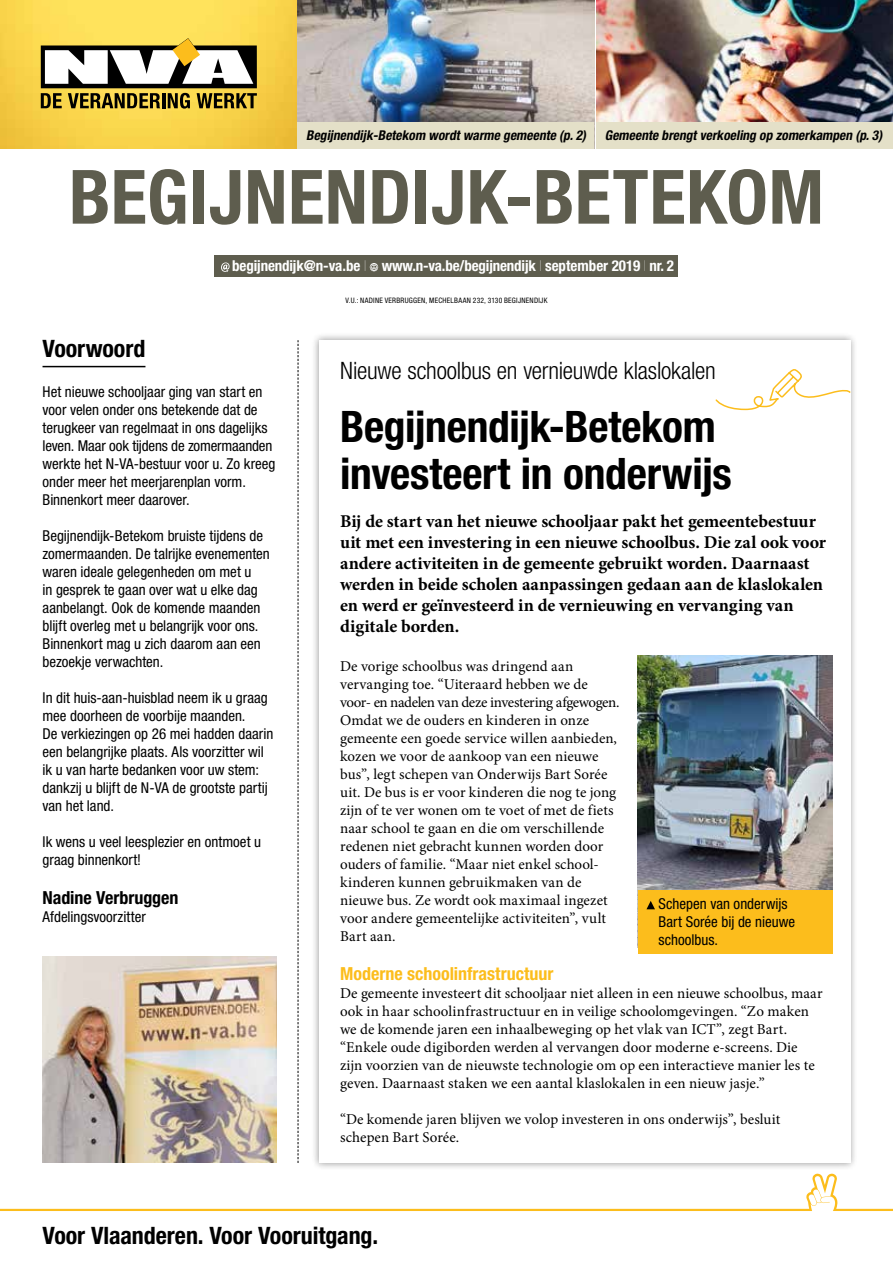
<style>
.page{position:relative;width:893px;height:1263px;background:#fff}
.page>*{position:absolute;margin:0;border:0;box-sizing:border-box;transform-origin:0 0}
.t1{font:700 condensed 75px "Helvetica Neue LT Std";letter-spacing:.005em;color:#5e5d4e}
.t2{font:700 condensed 43.5px/46.5px "Helvetica Neue LT Std";letter-spacing:-.005em;color:#000}
.t3{font:700 condensed 24px "Helvetica Neue LT Std";letter-spacing:-.005em;color:#000}
.t4{font:300 condensed 24px "Helvetica Neue LT Std";letter-spacing:-.01em;color:#000}
.t5{font:700 18px/21px "Minion Pro";letter-spacing:-.005em;color:#000}
.t6{font:700 condensed 18px "Helvetica Neue LT Std";color:#fcbd1c}
.t7{font:700 condensed 18px "Helvetica Neue LT Std";color:#000}
.t8{font:15px/18px "Minion Pro";color:#000}
.t9{font:condensed 15px/18px "Helvetica Neue LT Std";color:#000}
.t10{font:700 condensed 15px "Helvetica Neue LT Std";letter-spacing:-.01em;color:#fff}
.t11{font:italic 700 condensed 13.5px "Helvetica Neue LT Std";color:#000}
.t12{font:condensed 7.5px "Helvetica Neue LT Std";letter-spacing:.035em;color:#000}
.s1{font-weight:200}
</style>
<div class="page">
<div style="left:215px;top:255px;width:463px;height:21px;background:#5e5d4e"></div>
<svg style="left:221px;top:262px;width:9px;height:10px"></svg>
<svg style="left:370px;top:263px;width:8px;height:8px"></svg>
<img style="left:0;top:0;width:298px;height:149px">
<svg style="left:41px;top:38px;width:216px;height:71px"></svg>
<hr style="left:43px;top:366px;width:102px;height:1px;background:#000">
<svg style="left:298px;top:340px;width:1px;height:823px"></svg>
<img style="left:43px;top:957px;width:233px;height:206px">
<div style="left:311px;top:332px;width:547px;height:839px;background:#000;opacity:.4"></div>
<div style="left:319px;top:340px;width:531px;height:823px;background:#fff"></div>
<img style="left:298px;top:0;width:296px;height:122px">
<img style="left:596px;top:0;width:297px;height:122px">
<div style="left:596px;top:122px;width:297px;height:27px;background:#e4e0c8"></div>
<div style="left:298px;top:122px;width:296px;height:27px;background:#e4e0c8"></div>
<img style="left:638px;top:655px;width:195px;height:235px">
<div style="left:638px;top:890px;width:195px;height:64px;background:#fcbd1c"></div>
<svg style="left:646px;top:901px;width:9px;height:8px"></svg>
<svg style="left:715px;top:367px;width:136px;height:44px"></svg>
<svg style="left:0;top:1173px;width:893px;height:38px"></svg>
<p class="t11" style="left:306px;top:127px;width:282px">Begijnendijk-Betekom wordtwarme gemeente (p.2)</p>
<p class="t11" style="left:605px;top:127px;width:279px">Gemeente brengtverkoeling op zomerkampen (p.3)</p>
<h1 class="t1" style="left:69px;top:152px;width:756px">BEGIJNENDIJK-BETEKOM</h1>
<p class="t10" style="left:232px;top:257px;width:443px">begijnendijk@n-va.be <span class="s1">I</span> www.n-va.be/begijnendijk <span class="s1">I</span> september 2019 <span class="s1">I</span> nr. 2</p>
<h3 class="t3" style="left:43px;top:334px;width:104px">Voorwoord</h3>
<p class="t9" style="left:43px;top:382px;width:234px">Het nieuwe schooljaar ging van start en voor velen onder ons betekende dat de terugkeer van regelmaat in ons dagelijks leven. Maar ook tijdens de zomermaanden werkte het N-VA-bestuur voor u. Zo kreeg onder meer het meerjarenplan vorm.<br>Binnenkort meer daarover.</p>
<p class="t9" style="left:43px;top:526px;width:229px">Begijnendijk-Betekom bruiste tijdens de zomermaanden. De talrijke evenementen waren ideale gelegenheden om met u<br>in gesprek te gaan over wat u elke dag aanbelangt. Ook de komende maanden blijft overleg met u belangrijk voor ons.<br>Binnenkort mag u zich daarom aan een bezoekje verwachten.</p>
<p class="t9" style="left:43px;top:688px;width:232px">In dit huis-aan-huisblad neem ik u graag mee doorheen de voorbije maanden.<br>De verkiezingen op 26 mei hadden daarin een belangrijke plaats. Als voorzitter wil ik u van harte bedanken voor uw stem: dankzij u blijft de N-VA de grootste partij van het land.</p>
<p class="t9" style="left:43px;top:832px;width:220px">Ik wens u veel leesplezier en ontmoet u graag binnenkort!</p>
<p class="t7" style="left:43px;top:886px;width:138px">Nadine Verbruggen</p>
<p class="t9" style="left:43px;top:907px;width:105px">Afdelingsvoorzitter</p>
<p class="t12" style="left:346px;top:296px;width:203px">V.U.: NADINE VERBRUGGEN, MECHELBAAN 232, 3130 BEGIJNENDIJK</p>
<h3 class="t4" style="left:340px;top:356px;width:377px">Nieuwe schoolbus en vernieuwde klaslokalen</h3>
<h2 class="t2" style="left:340px;top:403px;width:393px">Begijnendijk-Betekom investeert in onderwijs</h2>
<p class="t5" style="left:340px;top:510px;width:488px">Bij de start van het nieuwe schooljaar pakt het gemeentebestuur uit met een investering in een nieuwe schoolbus. Die zal ook voor andere activiteiten in de gemeente gebruikt worden. Daarnaast werden in beide scholen aanpassingen gedaan aan de klaslokalen en werd er geïnvesteerd in de vernieuwing en vervanging van digitale borden.</p>
<p class="t8" style="left:340px;top:657px;width:281px">De vorige schoolbus was dringend aan vervanging toe. “Uiteraard hebben we de voor- en nadelen van deze investering afgewogen.<br>Omdat we de ouders en kinderen in onze gemeente een goede service willen aanbieden, kozen we voor de aankoop van een nieuwe bus”, legt schepen van Onderwijs Bart Sorée uit. De bus is er voor kinderen die nog te jong zijn of te ver wonen om te voet of met de fiets naar school te gaan en die om verschillende redenen niet gebracht kunnen worden door ouders of familie. “Maar niet enkel school&shy;kinderen kunnen gebruikmaken van de nieuwe bus. Ze wordt ook maximaal ingezet voor andere gemeentelijke activiteiten”, vult Bart aan.</p>
<p class="t6" style="left:340px;top:962px;width:215px">Moderne schoolinfrastructuur</p>
<p class="t8" style="left:340px;top:984px;width:484px">De gemeente investeert dit schooljaar niet alleen in een nieuwe schoolbus, maar ook in haar schoolinfrastructuur en in veilige schoolomgevingen. “Zo maken we de komende jaren een inhaalbeweging op het vlak van ICT”, zegt Bart. “Enkele oude digiborden werden al vervangen door moderne e-screens. Die zijn voorzien van de nieuwste technologie om op een interactieve manier les te geven. Daarnaast staken we een aantal klaslokalen in een nieuw jasje.”</p>
<p class="t8" style="left:340px;top:1110px;width:442px">“De komende jaren blijven we volop investeren in ons onderwijs”, besluit schepen Bart Sorée.</p>
<p class="t9" style="left:659px;top:895px;width:138px">Schepen van onderwijs<br>Bart Sorée bij de nieuwe schoolbus.</p>
<h3 class="t3" style="left:43px;top:1221px;width:337px">Voor Vlaanderen. Voor Vooruitgang.</h3>
</div>
